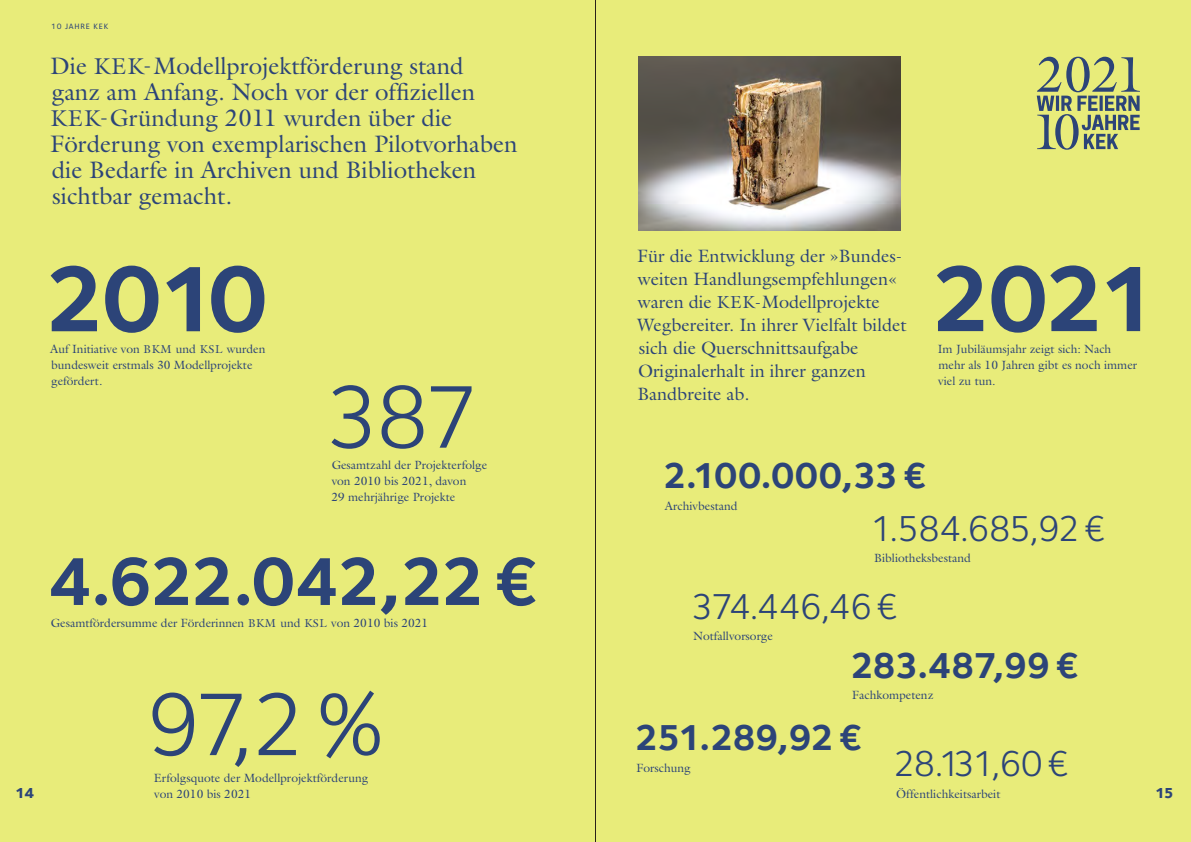
<style>
.page{position:relative;width:1191px;height:842px;background:#e8ec7a}
.page>*{position:absolute;margin:0;border:0;box-sizing:border-box;transform-origin:0 0}
.t1{font:700 96.1px "Foundry Sterling";letter-spacing:-.06em;color:#2c4478}
.t2{font:92px "Foundry Sterling";color:#2c4478}
.t3{font:700 70px "Foundry Sterling";letter-spacing:-.065em;color:#2c4478}
.t4{font:700 37.3px "Foundry Sterling";letter-spacing:-.04em;color:#2c4478}
.t5{font:37.3px "Foundry Sterling";letter-spacing:-.04em;color:#2c4478}
.t6{font:24px/26px "Galliard Std";color:#2c4478}
.t7{font:18px/23px "Galliard Std";color:#2c4478}
.t8{font:800 15px "Foundry Sterling";color:#2c4478}
.t9{font:12px/16px "Galliard Std";color:#2c4478}
.t10{font:500 8px "Foundry Sterling";letter-spacing:.1em;color:#2c4478}
.s1{font-size:23px}
.s2{font-size:17.5px}
.s3{font-size:11.5px}
</style>
<div class="page">
<svg style="left:1036px;top:57px;width:104px;height:93px"></svg>
<img style="left:638px;top:57px;width:262px;height:174px">
<hr style="left:595px;top:0;width:1px;height:842px;background:#29211a">
<p class="t10" style="left:51px;top:22px;width:59px">10 JAHRE KEK</p>
<h3 class="t6" style="left:50px;top:52px;width:469px">Die <span class="s1">KEK</span>-Modellprojektförderung stand ganz am Anfang. Noch vor der offiziellen <span class="s1">KEK</span>-Gründung 2011 wurden über die Förderung von exemplarischen Pilotvorhaben die Bedarfe in Archiven und Bibliotheken sichtbar gemacht.</h3>
<h3 class="t7" style="left:637px;top:244px;width:271px">Für die Entwicklung der »Bundes&shy;weiten Handlungsempfehlungen« waren die <span class="s2">KEK</span>-Modellprojekte<br>Wegbereiter. In ihrer Vielfalt bildet sich die Querschnittsaufgabe<br>Originalerhalt in ihrer ganzen<br>Bandbreite ab.</h3>
<h1 class="t1" style="left:929px;top:241px;width:232px">2021</h1>
<p class="t9" style="left:937px;top:341px;width:201px">Im Jubiläumsjahr zeigt sich: Nach mehr als 10 Jahren gibt es noch immer viel zu tun.</p>
<h1 class="t1" style="left:43px;top:242px;width:227px">2010</h1>
<p class="t9" style="left:50px;top:341px;width:217px">Auf Initiative von <span class="s3">BKM</span> und <span class="s3">KSL</span> wurden bundesweit erstmals 30 Modellprojekte gefördert.</p>
<h2 class="t2" style="left:325px;top:364px;width:155px">387</h2>
<p class="t9" style="left:331px;top:457px;width:157px">Gesamtzahl der Projekterfolge von 2010 bis 2021, davon<br>29 mehrjährige Projekte</p>
<h3 class="t4" style="left:662px;top:454px;width:266px">2.100.000,33€</h3>
<p class="t9" style="left:665px;top:498px;width:74px">Archivbestand</p>
<h3 class="t5" style="left:870px;top:506px;width:237px">1.584.685,92 €</h3>
<p class="t9" style="left:874px;top:550px;width:98px">Bibliotheksbestand</p>
<h3 class="t5" style="left:691px;top:584px;width:209px">374.446,46€</h3>
<p class="t9" style="left:693px;top:628px;width:81px">Notfallvorsorge</p>
<h3 class="t4" style="left:849px;top:643px;width:231px">283.487,99€</h3>
<p class="t9" style="left:852px;top:687px;width:83px">Fachkompetenz</p>
<h3 class="t4" style="left:634px;top:715px;width:230px">251.289,92 €</h3>
<p class="t9" style="left:636px;top:759px;width:56px">Forschung</p>
<h3 class="t3" style="left:47px;top:540px;width:493px">4.622.042,22 €</h3>
<p class="t9" style="left:51px;top:614px;width:379px">Gesamtfördersumme der Förderinnen <span class="s3">BKM</span> und <span class="s3">KSL</span> von 2010 bis 2021</p>
<h2 class="t2" style="left:146px;top:671px;width:239px">97,2 %</h2>
<p class="t9" style="left:154px;top:769px;width:216px">Erfolgsquote der Modellprojektförderung von 2010 bis 2021</p>
<h3 class="t5" style="left:893px;top:742px;width:178px">28.131,60 €</h3>
<p class="t9" style="left:896px;top:785px;width:106px">Öffentlichkeitsarbeit</p>
<p class="t8" style="left:15px;top:783px;width:20px">14</p>
<p class="t8" style="left:1155px;top:783px;width:20px">15</p>
</div>
